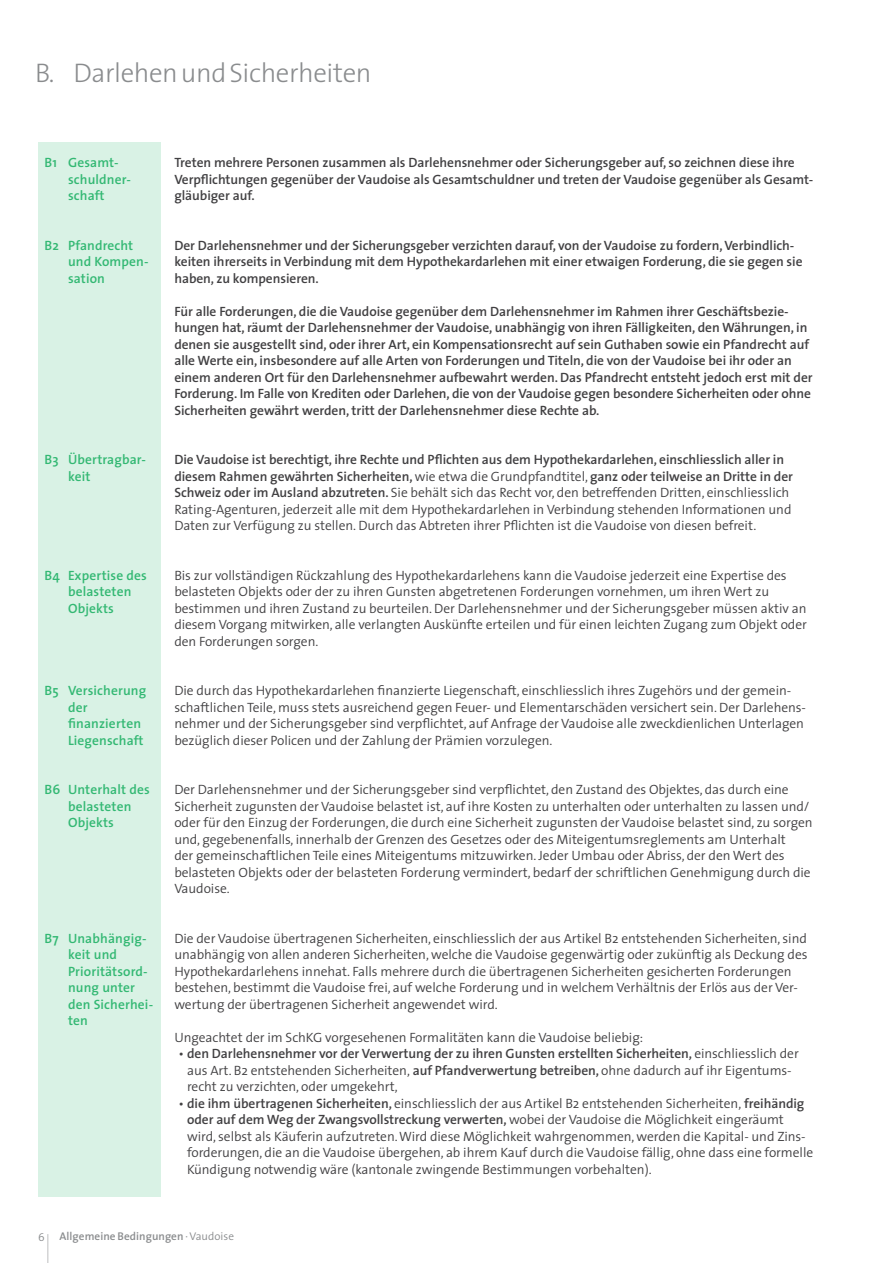
<style>
.page{position:relative;width:893px;height:1263px;background:#fff}
.page>*{position:absolute;margin:0;border:0;box-sizing:border-box;transform-origin:0 0}
.t1{font:300 41.25px "The Sans";color:#8a8c8e;scale:.2 1}
.t2{font:300 27px "The Sans";letter-spacing:-.015em;color:#8a8c8e}
.t3{font:300 13.5px/16.5px "The Sans";letter-spacing:-.005em;color:#414042}
.t4{font:600 13.5px/16.5px "The Sans";letter-spacing:-.005em;color:#414042}
.t5{font:600 13.5px/16.5px "The Sans";letter-spacing:.01em;color:#33b873}
.t6{font:600 11.25px "The Sans";letter-spacing:.005em;color:#8a8c8e}
.t7{font:300 11.25px "The Sans";color:#8a8c8e}
.s1{font-weight:600}
.s2{font-weight:300}
</style>
<div class="page">
<div style="left:38px;top:142px;width:123px;height:1055px;background:#d9f2e5"></div>
<h2 class="t2" style="left:35px;top:51px;width:338px">B. DarlehenundSicherheiten</h2>
<p class="t5" style="left:68px;top:154px;width:64px;text-indent:-23px">B1 Gesamt&shy;schuldner&shy;schaft</p>
<p class="t5" style="left:68px;top:236px;width:82px;text-indent:-23px">B2 Pfandrecht und Kompen&shy;sation</p>
<p class="t5" style="left:68px;top:451px;width:79px;text-indent:-23px">B3 Übertragbar&shy;keit</p>
<p class="t5" style="left:68px;top:566px;width:80px;text-indent:-23px">B4 Expertise des belasteten<br>Objekts</p>
<p class="t5" style="left:68px;top:682px;width:80px;text-indent:-23px">B5 Versicherung der finanzierten<br>Liegenschaft</p>
<p class="t5" style="left:68px;top:781px;width:83px;text-indent:-23px">B6 Unterhalt des belasteten<br>Objekts</p>
<p class="t5" style="left:68px;top:929px;width:87px;text-indent:-23px">B7 Unabhängig&shy;keit und<br>Prioritätsord&shy;nung unter den Sicherhei&shy;ten</p>
<p class="t4" style="left:174px;top:154px;width:640px">Treten mehrere Personen zusammen als Darlehensnehmer oder Sicherungsgeber auf, so zeichnen diese ihre<br>Verpflichtungen gegenüber der Vaudoise als Gesamtschuldner und treten der Vaudoise gegenüber als Gesamt&shy;gläubiger auf.</p>
<p class="t4" style="left:174px;top:236px;width:630px">Der Darlehensnehmer und der Sicherungsgeber verzichten darauf, von der Vaudoise zu fordern, Verbindlich&shy;keiten ihrerseits in Verbindung mit dem Hypothekardarlehen mit einer etwaigen Forderung, die sie gegen sie haben, zu kompensieren.</p>
<p class="t4" style="left:174px;top:302px;width:640px">Für alle Forderungen, die die Vaudoise gegenüber dem Darlehensnehmer im Rahmen ihrer Geschäftsbezie&shy;hungen hat, räumt der Darlehensnehmer der Vaudoise, unabhängig von ihren Fälligkeiten, den Währungen, in denen sie ausgestellt sind, oder ihrer Art, ein Kompensationsrecht auf sein Guthaben sowie ein Pfandrecht auf alle Werte ein, insbesondere auf alle Arten von Forderungen und Titeln, die von der Vaudoise bei ihr oder an einem anderen Ort für den Darlehensnehmer aufbewahrt werden. Das Pfandrecht entsteht jedoch erst mit der Forderung. Im Falle von Krediten oder Darlehen, die von der Vaudoise gegen besondere Sicherheiten oder ohne Sicherheiten gewährt werden, tritt der Darlehensnehmer diese Rechte ab.</p>
<p class="t3" style="left:174px;top:451px;width:620px"><span class="s1">Die Vaudoise ist berechtigt, ihre Rechte und Pflichten aus dem Hypothekardarlehen, einschliesslich aller in diesem Rahmen gewährten Sicherheiten,</span> wie etwa die Grundpfandtitel, <span class="s1">ganz oder teilweise an Dritte in der Schweiz oder im Ausland abzutreten.</span> Sie behält sich das Recht vor, den betreffenden Dritten, einschliesslich Rating-Agenturen, jederzeit alle mit dem Hypothekardarlehen in Verbindung stehenden Informationen und Daten zur Verfügung zu stellen. Durch das Abtreten ihrer Pflichten ist die Vaudoise von diesen befreit.</p>
<p class="t3" style="left:174px;top:566px;width:634px">Bis zur vollständigen Rückzahlung des Hypothekardarlehens kann die Vaudoise jederzeit eine Expertise des belasteten Objekts oder der zu ihren Gunsten abgetretenen Forderungen vornehmen, um ihren Wert zu bestimmen und ihren Zustand zu beurteilen. Der Darlehensnehmer und der Sicherungsgeber müssen aktiv an diesem Vorgang mitwirken, alle verlangten Auskünfte erteilen und für einen leichten Zugang zum Objekt oder den Forderungen sorgen.</p>
<p class="t3" style="left:174px;top:682px;width:633px">Die durch das Hypothekardarlehen finanzierte Liegenschaft, einschliesslich ihres Zugehörs und der gemein&shy;schaftlichen Teile, muss stets ausreichend gegen Feuer- und Elementarschäden versichert sein. Der Darlehens&shy;nehmer und der Sicherungsgeber sind verpflichtet, auf Anfrage der Vaudoise alle zweckdienlichen Unterlagen bezüglich dieser Policen und der Zahlung der Prämien vorzulegen.</p>
<p class="t3" style="left:174px;top:781px;width:640px">Der Darlehensnehmer und der Sicherungsgeber sind verpflichtet, den Zustand des Objektes, das durch eine Sicherheit zugunsten der Vaudoise belastet ist, auf ihre Kosten zu unterhalten oder unterhalten zu lassen und/ oder für den Einzug der Forderungen, die durch eine Sicherheit zugunsten der Vaudoise belastet sind, zu sorgen und, gegebenenfalls, innerhalb der Grenzen des Gesetzes oder des Miteigentumsreglements am Unterhalt<br>der gemeinschaftlichen Teile eines Miteigentums mitzuwirken. Jeder Umbau oder Abriss, der den Wert des belasteten Objekts oder der belasteten Forderung vermindert, bedarf der schriftlichen Genehmigung durch die Vaudoise.</p>
<p class="t3" style="left:174px;top:929px;width:635px">Die der Vaudoise übertragenen Sicherheiten, einschliesslich der aus Artikel B2 entstehenden Sicherheiten, sind unabhängig von allen anderen Sicherheiten, welche die Vaudoise gegenwärtig oder zukünftig als Deckung des Hypothekardarlehens innehat. Falls mehrere durch die übertragenen Sicherheiten gesicherten Forderungen bestehen, bestimmt die Vaudoise frei, auf welche Forderung und in welchem Verhältnis der Erlös aus der Ver&shy;wertung der übertragenen Sicherheit angewendet wird.</p>
<p class="t3" style="left:174px;top:1028px;width:470px">Ungeachtet der im SchKG vorgesehenen Formalitäten kann die Vaudoise beliebig:</p>
<p class="t3" style="left:187px;top:1045px;width:613px;text-indent:-9px">• <span class="s1">den Darlehensnehmer vor der Verwertung der zu ihren Gunsten erstellten Sicherheiten,</span> einschliesslich der aus Art. B2 entstehenden Sicherheiten, <span class="s1">auf Pfandverwertung betreiben,</span> ohne dadurch auf ihr Eigentums&shy;recht zu verzichten, oder umgekehrt,</p>
<p class="t3" style="left:187px;top:1094px;width:628px;text-indent:-9px">• <span class="s1">die ihm übertragenen Sicherheiten,</span> einschliesslich der aus Artikel B2 entstehenden Sicherheiten, <span class="s1">freihändig oder auf dem Weg der Zwangsvollstreckung verwerten,</span> wobei der Vaudoise die Möglichkeit eingeräumt wird, selbst als Käuferin aufzutreten. Wird diese Möglichkeit wahrgenommen, werden die Kapital- und Zins&shy;forderungen, die an die Vaudoise übergehen, ab ihrem Kauf durch die Vaudoise fällig, ohne dass eine formelle Kündigung notwendig wäre (kantonale zwingende Bestimmungen vorbehalten).</p>
<p class="t7" style="left:38px;top:1228px;width:8px">6</p>
<h1 class="t1" style="left:47px;top:1216px;width:13px">|</h1>
<p class="t6" style="left:60px;top:1227px;width:176px">Allgemeine Bedingungen <span class="s2">· Vaudoise</span></p>
</div>
